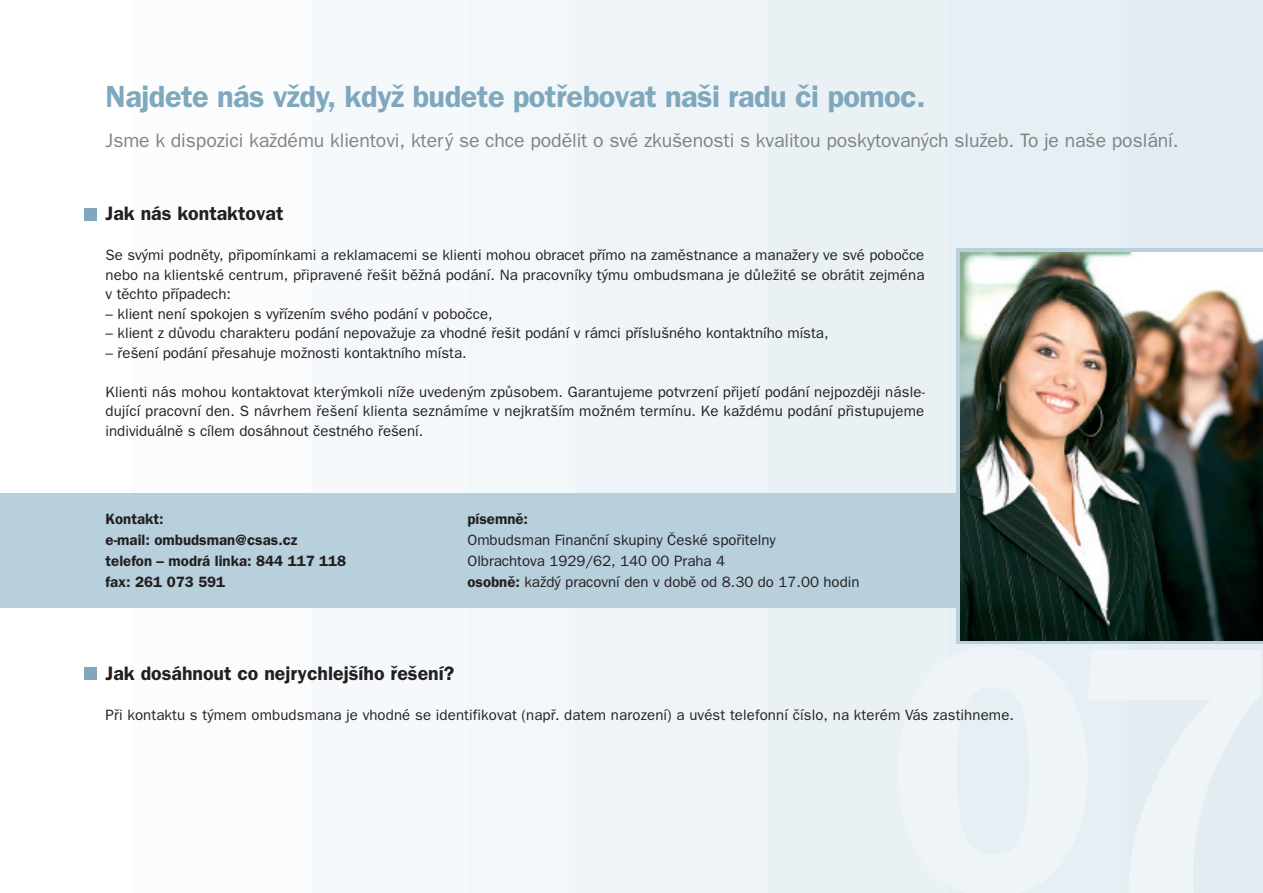
<style>
.page{position:relative;width:1263px;height:893px;background:#fff}
.page>*{position:absolute;margin:0;border:0;box-sizing:border-box;transform-origin:0 0}
.t1{font:600 30.75px "Franklin Gothic CE";letter-spacing:-.015em;color:#7fa8bc}
.t2{font:19.5px "Franklin Gothic CE";letter-spacing:-.005em;color:#808285}
.t3{font:600 19.5px "Franklin Gothic CE";color:#231f20}
.t4{font:15px/19.5px "Franklin Gothic CE";color:#231f20;text-align:justify}
.t5{font:600 15px/21px "Franklin Gothic CE";color:#231f20}
.s1{font-weight:600}
</style>
<div class="page">
<div style="left:84px;top:208px;width:13px;height:12px;background:#7fa8bc"></div>
<div style="left:84px;top:667px;width:13px;height:13px;background:#7fa8bc"></div>
<div style="left:0;top:493px;width:1004px;height:114px;background:#b8cfdc"></div>
<svg style="left:956px;top:248px;width:306px;height:396px;background:#abc2cb"></svg>
<img style="left:960px;top:253px;width:302px;height:387px">
<h1 class="t1" style="left:106px;top:85px;width:821px">Najdete nás vždy, když budete potřebovat naši radu či pomoc.</h1>
<h2 class="t2" style="left:106px;top:133px;width:1075px">Jsme k dispozici každému klientovi, který se chce podělit o své zkušenosti s kvalitou poskytovaných služeb. To je naše poslání.</h2>
<h2 class="t3" style="left:106px;top:206px;width:179px">Jak nás kontaktovat</h2>
<p class="t4" style="left:106px;top:246px;width:820px">Se svými podněty, připomínkami a reklamacemi se klienti mohou obracet přímo na zaměstnance a manažery ve své pobočce nebo na klientské centrum, připravené řešit běžná podání. Na pracovníky týmu ombudsmana je důležité se obrátit zejména v těchto případech:</p>
<p class="t4" style="left:106px;top:305px;width:389px">– klient není spokojen s vyřízením svého podání v pobočce,</p>
<p class="t4" style="left:106px;top:324px;width:724px">– klient z důvodu charakteru podání nepovažuje za vhodné řešit podání v rámci příslušného kontaktního místa,</p>
<p class="t4" style="left:106px;top:344px;width:363px">– řešení podání přesahuje možnosti kontaktního místa.</p>
<p class="t4" style="left:106px;top:383px;width:821px">Klienti nás mohou kontaktovat kterýmkoli níže uvedeným způsobem. Garantujeme potvrzení přijetí podání nejpozději násle&shy;dující pracovní den. S návrhem řešení klienta seznámíme v nejkratším možném termínu. Ke každému podání přistupujeme individuálně s cílem dosáhnout čestného řešení.</p>
<p class="t5" style="left:106px;top:509px;width:242px">Kontakt:<br>e-mail: ombudsman@csas.cz telefon – modrá linka: 844 117 118 fax: 261 073 591</p>
<p class="t5" style="left:467px;top:509px;width:62px">písemně:</p>
<p class="t4" style="left:467px;top:530px;width:394px;line-height:21px;text-align:left">Ombudsman Finanční skupiny České spořitelny<br>Olbrachtova 1929/62, 140 00 Praha 4<br><span class="s1">osobně:</span> každý pracovní den v době od 8.30 do 17.00 hodin</p>
<h2 class="t3" style="left:106px;top:666px;width:350px">Jak dosáhnout co nejrychlejšího řešení?</h2>
<p class="t4" style="left:106px;top:706px;width:910px">Při kontaktu s týmem ombudsmana je vhodné se identifikovat (např. datem narození) a uvést telefonní číslo, na kterém Vás zastihneme.</p>
</div>
